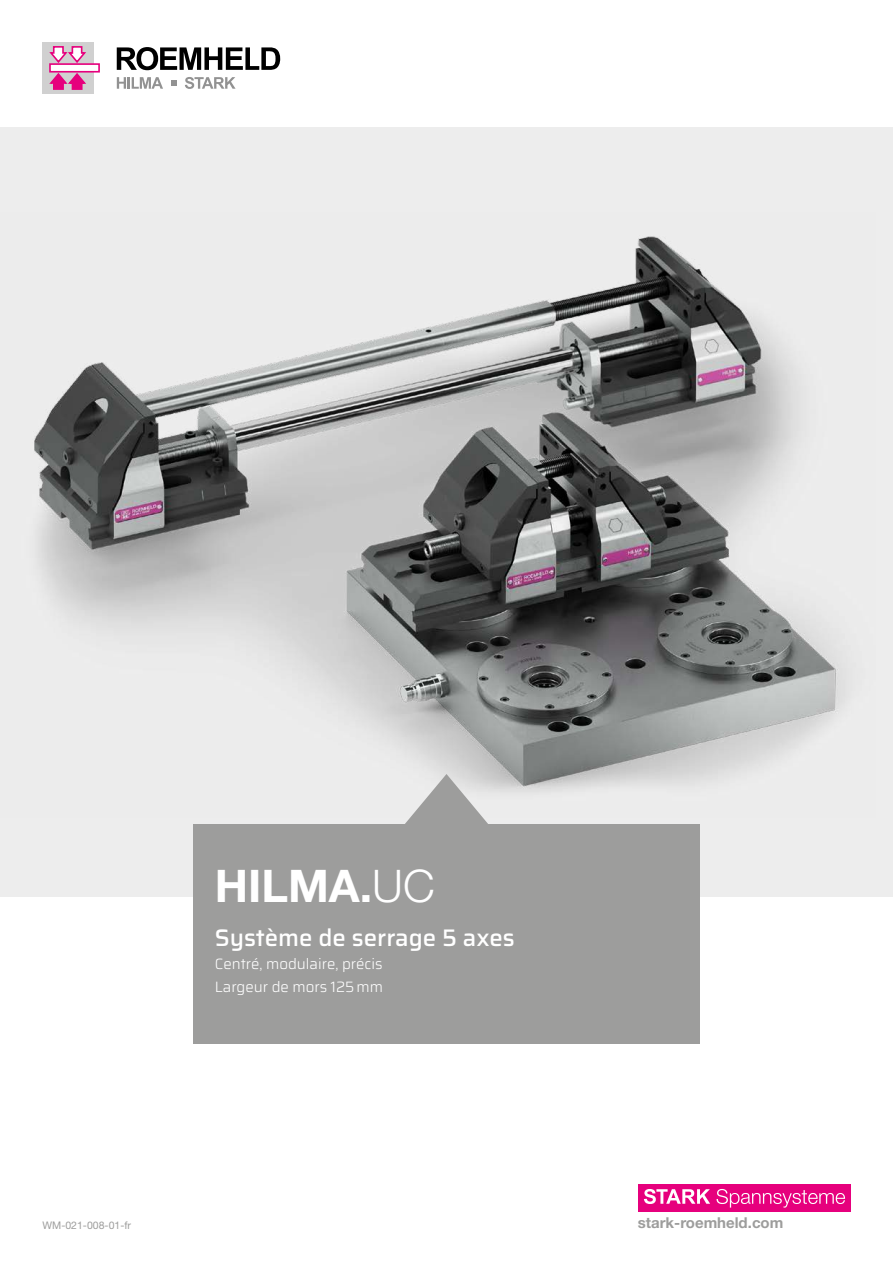
<style>
.page{position:relative;width:893px;height:1263px;background:#fff}
.page>*{position:absolute;margin:0;border:0;box-sizing:border-box;transform-origin:0 0}
.t1{font:700 45px "Helvetica Neue LT Std";color:#fff}
.t2{font:500 24px "Saira";color:#fff}
.t3{font:300 15px/23.2px "Saira";color:#fff}
.t4{font:700 15px "Helvetica Neue LT Pro";color:#9d9d9c}
.t5{font:10.5px "Helvetica Neue LT Pro";color:#9d9d9c}
.s1{font-weight:300}
</style>
<div class="page">
<div style="left:0;top:128px;width:893px;height:769px;background:#ededed"></div>
<img style="left:34px;top:236px;width:812px;height:556px">
<div style="left:638px;top:1184px;width:212px;height:27px;background:#e6007d"></div>
<svg style="left:716px;top:1189px;width:129px;height:18px"></svg>
<svg style="left:644px;top:1189px;width:66px;height:15px"></svg>
<div style="left:43px;top:43px;width:51px;height:51px;background:#d0d0d0"></div>
<div style="left:49px;top:63px;width:51px;height:10px;background:#fff;border:2px solid #e6007d"></div>
<svg style="left:49px;top:46px;width:39px;height:18px"></svg>
<svg style="left:49px;top:72px;width:39px;height:18px"></svg>
<svg style="left:117px;top:47px;width:163px;height:23px"></svg>
<svg style="left:117px;top:77px;width:46px;height:12px"></svg>
<svg style="left:185px;top:77px;width:51px;height:12px"></svg>
<svg style="left:171px;top:80px;width:6px;height:6px"></svg>
<div style="left:193px;top:825px;width:506px;height:219px;background:#9d9d9c"></div>
<svg style="left:404px;top:774px;width:85px;height:51px"></svg>
<h1 class="t1" style="left:215px;top:858px;width:221px">HILMA.<span class="s1">UC</span></h1>
<h2 class="t2" style="left:215px;top:919px;width:302px">Système de serrage 5 axes</h2>
<p class="t3" style="left:215px;top:952px;width:170px">Centré, modulaire, précis<br>Largeur de mors 125mm</p>
<p class="t5" style="left:43px;top:1219px;width:90px">WM-021-008-01-fr</p>
<p class="t4" style="left:638px;top:1214px;width:147px">stark-roemheld.com</p>
</div>
